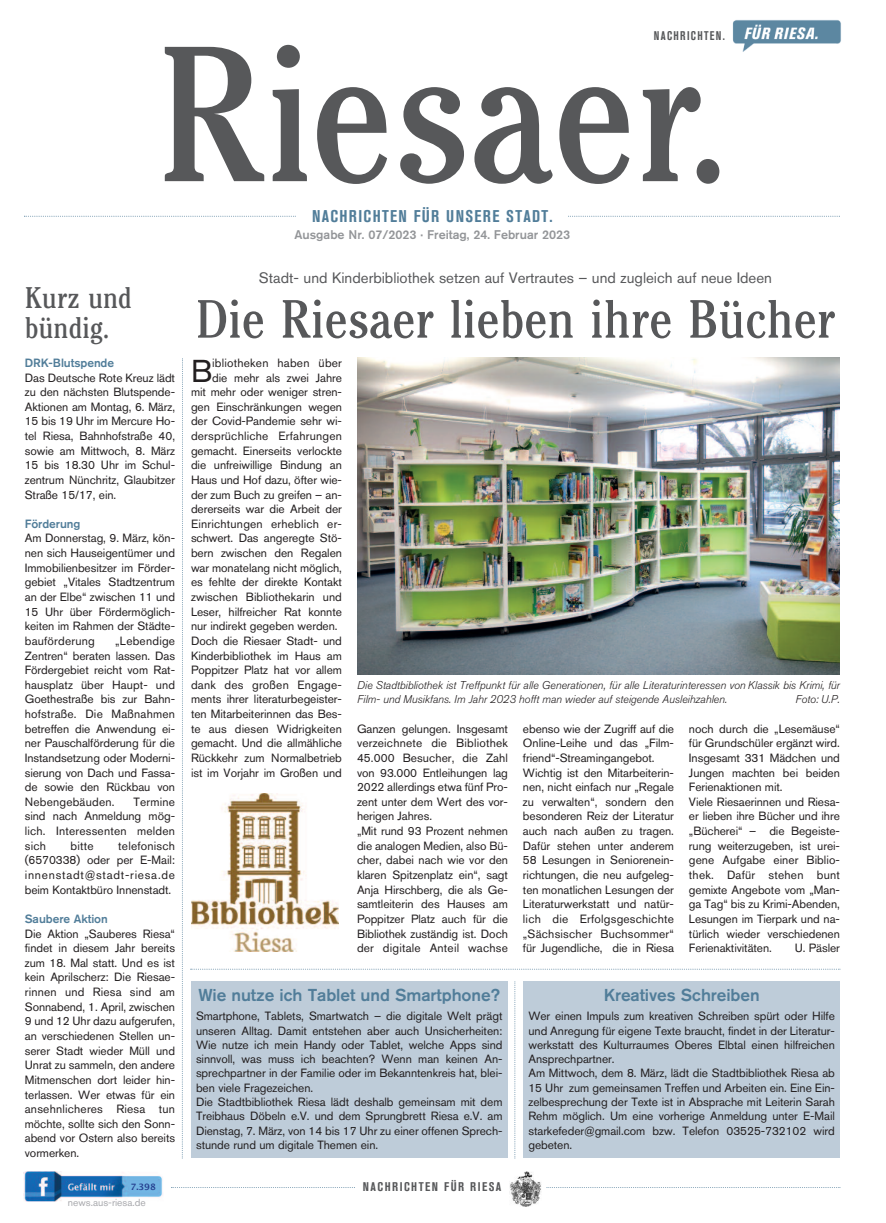
<style>
.page{position:relative;width:886px;height:1223px;background:#fff}
.page>*{position:absolute;margin:0;border:0;box-sizing:border-box;transform-origin:0 0}
.t1{font:201.25px "Cheltenham EFOP Book Con";color:#57585a}
.t2{font:56.25px "Cheltenham EFOP Book Con";color:#57585a}
.t3{font:31.38px "Akzidenz Grotesk Std";color:#231f20}
.t4{font:31.25px/29.2px "Cheltenham EFOP Book Con";color:#57585a}
.t5{font:500 17.12px "Akzidenz Grotesk Std";letter-spacing:-.005em;color:#517d99}
.t6{font:700 condensed 16.88px "Akzidenz Grotesk Std";letter-spacing:.08em;color:#517d99}
.t7{font:15px "Akzidenz Grotesk Std";color:#57585a}
.t8{font:500 12.5px "Akzidenz Grotesk Std";color:#939598}
.t9{font:700 condensed 12.5px "Akzidenz Grotesk Std";letter-spacing:.12em;color:#57585a}
.t10{font:700 condensed 12.5px "Akzidenz Grotesk Std";letter-spacing:.12em;color:#57585a;scale:.9 1}
.t11{font:11.88px/14.6px "Akzidenz Grotesk Std";letter-spacing:-.005em;color:#231f20;text-align:justify}
.t12{font:11.88px "Akzidenz Grotesk Std";letter-spacing:.015em;color:#231f20}
.t13{font:500 11.88px "Akzidenz Grotesk Std";letter-spacing:-.005em;color:#517d99}
.t14{font:italic 300 11.25px/14.6px "Akzidenz Grotesk Std";letter-spacing:-.01em;color:#231f20}
.t15{font:10.12px "Akzidenz Grotesk Std";color:#a8a9ad}
.t16{font:700 8.75px "Lucida Grande";color:#253f8f}
</style>
<div class="page">
<div style="left:191px;top:981px;width:316px;height:176px;background:#beccd9"></div>
<div style="left:523px;top:981px;width:317px;height:176px;background:#beccd9"></div>
<img style="left:732px;top:20px;width:109px;height:32px">
<svg style="left:568px;top:216px;width:272px;height:1px"></svg>
<svg style="left:24px;top:216px;width:272px;height:1px"></svg>
<svg style="left:171px;top:1187px;width:184px;height:1px"></svg>
<svg style="left:546px;top:1187px;width:294px;height:1px"></svg>
<img style="left:509px;top:1171px;width:32px;height:35px">
<img style="left:23px;top:1171px;width:140px;height:30px">
<img style="left:357px;top:357px;width:483px;height:317px">
<svg style="left:182px;top:358px;width:1px;height:800px"></svg>
<img style="left:191px;top:793px;width:147px;height:158px">
<svg style="left:191px;top:968px;width:649px;height:1px"></svg>
<svg style="left:514px;top:981px;width:1px;height:177px"></svg>
<p class="t10" style="left:654px;top:28px;width:81px">NACHRICHTEN.</p>
<h1 class="t1" style="left:156px;top:47px;width:577px">Riesaer.</h1>
<h3 class="t6" style="left:312px;top:206px;width:242px">NACHRICHTEN FÜR UNSERE STADT.</h3>
<p class="t8" style="left:294px;top:227px;width:277px">Ausgabe Nr. 07/2023 · Freitag, 24. Februar 2023</p>
<h3 class="t4" style="left:25px;top:286px;width:109px">Kurz und bündig.</h3>
<p class="t13" style="left:25px;top:355px;width:91px">DRK-Blutspende</p>
<p class="t11" style="left:25px;top:370px;width:152px">Das Deutsche Rote Kreuz lädt zu den nächsten Blutspende-Aktionen am Montag, 6. März, 15 bis 19 Uhr im Mercure Ho&shy;tel Riesa, Bahnhofstraße 40, sowie am Mittwoch, 8. März 15 bis 18.30 Uhr im Schul&shy;zentrum Nünchritz, Glaubitzer Straße 15/17, ein.</p>
<p class="t13" style="left:25px;top:516px;width:57px">Förderung</p>
<p class="t11" style="left:25px;top:531px;width:152px">Am Donnerstag, 9. März, kön&shy;nen sich Hauseigentümer und Immobilienbesitzer im Förder&shy;gebiet „Vitales Stadtzentrum an der Elbe“ zwischen 11 und 15 Uhr über Fördermöglich&shy;keiten im Rahmen der Städte&shy;bauförderung</p>
<p class="t11" style="left:25px;top:633px;width:152px;text-indent:91px">„Lebendige Zentren“ beraten lassen. Das Fördergebiet reicht vom Rat&shy;hausplatz über Haupt- und Goethestraße bis zur Bahn&shy;hofstraße. Die Maßnahmen betreffen die Anwendung ei&shy;ner Pauschalförderung für die Instandsetzung oder Moderni&shy;sierung von Dach und Fassa&shy;de sowie den Rückbau von Nebengebäuden.</p>
<p class="t11" style="left:25px;top:794px;width:152px;text-indent:109px">Termine sind nach Anmeldung mög&shy;lich. Interessenten melden sich</p>
<p class="t11" style="left:25px;top:838px;width:152px;text-indent:93px">telefonisch (6570338) oder per E-Mail: innenstadt@stadt-riesa.de beim Kontaktbüro Innenstadt.</p>
<p class="t13" style="left:25px;top:911px;width:85px">Saubere Aktion</p>
<p class="t11" style="left:25px;top:926px;width:152px">Die Aktion „Sauberes Riesa“ findet in diesem Jahr bereits zum 18. Mal statt. Und es ist kein Aprilscherz: Die Riesae&shy;rinnen und Riesa sind am Sonnabend, 1. April, zwischen 9 und 12 Uhr dazu aufgerufen, an verschiedenen Stellen un&shy;serer Stadt wieder Müll und Unrat zu sammeln, den andere Mitmenschen dort leider hin&shy;terlassen. Wer etwas für ein ansehnlicheres Riesa tun möchte, sollte sich den Sonn&shy;abend vor Ostern also bereits vormerken.</p>
<p class="t11" style="left:71px;top:838px;width:25px">bitte</p>
<p class="t16" style="left:131px;top:1181px;width:27px">7.398</p>
<p class="t15" style="left:68px;top:1196px;width:79px">news.aus-riesa.de</p>
<p class="t7" style="left:259px;top:269px;width:515px">Stadt- und Kinderbibliothek setzen auf Vertrautes – und zugleich auf neue Ideen</p>
<h2 class="t2" style="left:196px;top:300px;width:641px">Die Riesaer lieben ihre Bücher</h2>
<h3 class="t3" style="left:191px;top:352px;width:23px">B</h3>
<p class="t12" style="left:212px;top:356px;width:131px">ibliotheken haben über</p>
<p class="t11" style="left:212px;top:370px;width:131px">die mehr als zwei Jahre</p>
<p class="t11" style="left:191px;top:384px;width:152px">mit mehr oder weniger stren-</p>
<p class="t11" style="left:191px;top:399px;width:152px">gen Einschränkungen wegen</p>
<p class="t11" style="left:191px;top:414px;width:152px">der Covid-Pandemie sehr wi-</p>
<p class="t12" style="left:191px;top:429px;width:152px">dersprüchliche Erfahrungen</p>
<p class="t11" style="left:191px;top:443px;width:152px">gemacht. Einerseits verlockte</p>
<p class="t11" style="left:191px;top:458px;width:152px">die unfreiwillige Bindung an</p>
<p class="t11" style="left:191px;top:472px;width:152px">Haus und Hof dazu, öfter wie-</p>
<p class="t11" style="left:191px;top:487px;width:152px">der zum Buch zu greifen – an-</p>
<p class="t11" style="left:191px;top:501px;width:152px">dererseits war die Arbeit der</p>
<p class="t12" style="left:191px;top:516px;width:152px">Einrichtungen erheblich er-</p>
<p class="t11" style="left:191px;top:531px;width:152px">schwert. Das angeregte Stö-</p>
<p class="t11" style="left:191px;top:545px;width:152px">bern zwischen den Regalen</p>
<p class="t11" style="left:191px;top:560px;width:152px">war monatelang nicht möglich,</p>
<p class="t11" style="left:191px;top:575px;width:152px">es fehlte der direkte Kontakt</p>
<p class="t11" style="left:191px;top:589px;width:152px">zwischen Bibliothekarin und</p>
<p class="t11" style="left:191px;top:604px;width:152px">Leser, hilfreicher Rat konnte</p>
<p class="t11" style="left:191px;top:618px;width:148px">nur indirekt gegeben werden.</p>
<p class="t11" style="left:191px;top:633px;width:152px">Doch die Riesaer Stadt- und</p>
<p class="t11" style="left:191px;top:648px;width:152px">Kinderbibliothek im Haus am</p>
<p class="t11" style="left:191px;top:662px;width:152px">Poppitzer Platz hat vor allem</p>
<p class="t12" style="left:191px;top:677px;width:152px">dank des großen Engage-</p>
<p class="t11" style="left:191px;top:692px;width:152px">ments ihrer literaturbegeister-</p>
<p class="t11" style="left:191px;top:706px;width:152px">ten Mitarbeiterinnen das Bes-</p>
<p class="t11" style="left:191px;top:721px;width:152px">te aus diesen Widrigkeiten</p>
<p class="t11" style="left:191px;top:735px;width:152px">gemacht. Und die allmähliche</p>
<p class="t11" style="left:191px;top:750px;width:152px">Rückkehr zum Normalbetrieb</p>
<p class="t11" style="left:191px;top:765px;width:152px">ist im Vorjahr im Großen und</p>
<p class="t14" style="left:357px;top:677px;width:484px">Die Stadtbibliothek ist Treffpunkt für alle Generationen, für alle Literaturinteressen von Klassik bis Krimi, für<br>Film- und Musikfans. Im Jahr 2023 hofft man wieder auf steigende Ausleihzahlen.</p>
<p class="t14" style="left:795px;top:692px;width:46px">Foto: U.P.</p>
<p class="t11" style="left:357px;top:721px;width:152px;text-align:left">Ganzen gelungen. Insgesamt verzeichnete die Bibliothek<br>45.000 Besucher, die Zahl von 93.000 Entleihungen lag<br>2022 allerdings etwa fünf Pro&shy;zent unter dem Wert des vor&shy;herigen Jahres.<br>„Mit rund 93 Prozent nehmen die analogen Medien, also Bü&shy;cher, dabei nach wie vor den klaren Spitzenplatz ein“, sagt<br>Anja Hirschberg, die als Ge&shy;samtleiterin des Hauses am<br>Poppitzer Platz auch für die<br>Bibliothek zuständig ist. Doch der digitale Anteil wachse</p>
<p class="t11" style="left:523px;top:721px;width:152px;text-align:left">ebenso wie der Zugriff auf die<br>Online-Leihe und das „Film&shy;friend“-Streamingangebot.<br>Wichtig ist den Mitarbeiterin&shy;nen, nicht einfach nur „Regale zu verwalten“, sondern den besonderen Reiz der Literatur auch nach außen zu tragen.<br>Dafür stehen unter anderem<br>58 Lesungen in Seniorenein&shy;richtungen, die neu aufgeleg&shy;ten monatlichen Lesungen der<br>Literaturwerkstatt und natür&shy;lich die Erfolgsgeschichte „Sächsischer Buchsommer“ für Jugendliche, die in Riesa</p>
<p class="t11" style="left:689px;top:721px;width:152px;text-align:left">noch durch die „Lesemäuse“ für Grundschüler ergänzt wird.<br>Insgesamt 331 Mädchen und<br>Jungen machten bei beiden<br>Ferienaktionen mit.<br>Viele Riesaerinnen und Riesa&shy;er lieben ihre Bücher und ihre „Bücherei“ – die Begeiste&shy;rung weiterzugeben, ist urei&shy;gene Aufgabe einer Biblio&shy;thek. Dafür stehen bunt gemixte Angebote vom „Man&shy;ga Tag“ bis zu Krimi-Abenden,<br>Lesungen im Tierpark und na&shy;türlich wieder verschiedenen<br>Ferienaktivitäten.</p>
<p class="t11" style="left:795px;top:940px;width:47px">U. Päsler</p>
<h3 class="t5" style="left:198px;top:984px;width:303px">Wie nutze ich Tablet und Smartphone?</h3>
<p class="t11" style="left:196px;top:1009px;width:308px;line-height:14.2px;text-align:left">Smartphone, Tablets, Smartwatch – die digitale Welt prägt unseren Alltag. Damit entstehen aber auch Unsicherheiten:<br>Wie nutze ich mein Handy oder Tablet, welche Apps sind sinnvoll, was muss ich beachten? Wenn man keinen An&shy;sprechpartner in der Familie oder im Bekanntenkreis hat, blei&shy;ben viele Fragezeichen.<br>Die Stadtbibliothek Riesa lädt deshalb gemeinsam mit dem Treibhaus Döbeln e.V. und dem Sprungbrett Riesa e.V. am Dienstag, 7. März, von 14 bis 17 Uhr zu einer offenen Sprech&shy;stunde rund um digitale Themen ein.</p>
<p class="t9" style="left:363px;top:1179px;width:140px">NACHRICHTEN FÜR RIESA</p>
<h3 class="t5" style="left:604px;top:984px;width:157px">Kreatives Schreiben</h3>
<p class="t11" style="left:528px;top:1009px;width:308px;line-height:14.2px;text-align:left">Wer einen Impuls zum kreativen Schreiben spürt oder Hilfe und Anregung für eigene Texte braucht, findet in der Literatur&shy;werkstatt des Kulturraumes Oberes Elbtal einen hilfreichen Ansprechpartner.<br>Am Mittwoch, dem 8. März, lädt die Stadtbibliothek Riesa ab 15 Uhr zum gemeinsamen Treffen und Arbeiten ein. Eine Ein&shy;zelbesprechung der Texte ist in Absprache mit Leiterin Sarah Rehm möglich. Um eine vorherige Anmeldung unter E-Mail starkefeder@gmail.com bzw. Telefon 03525-732102 wird gebeten.</p>
</div>
